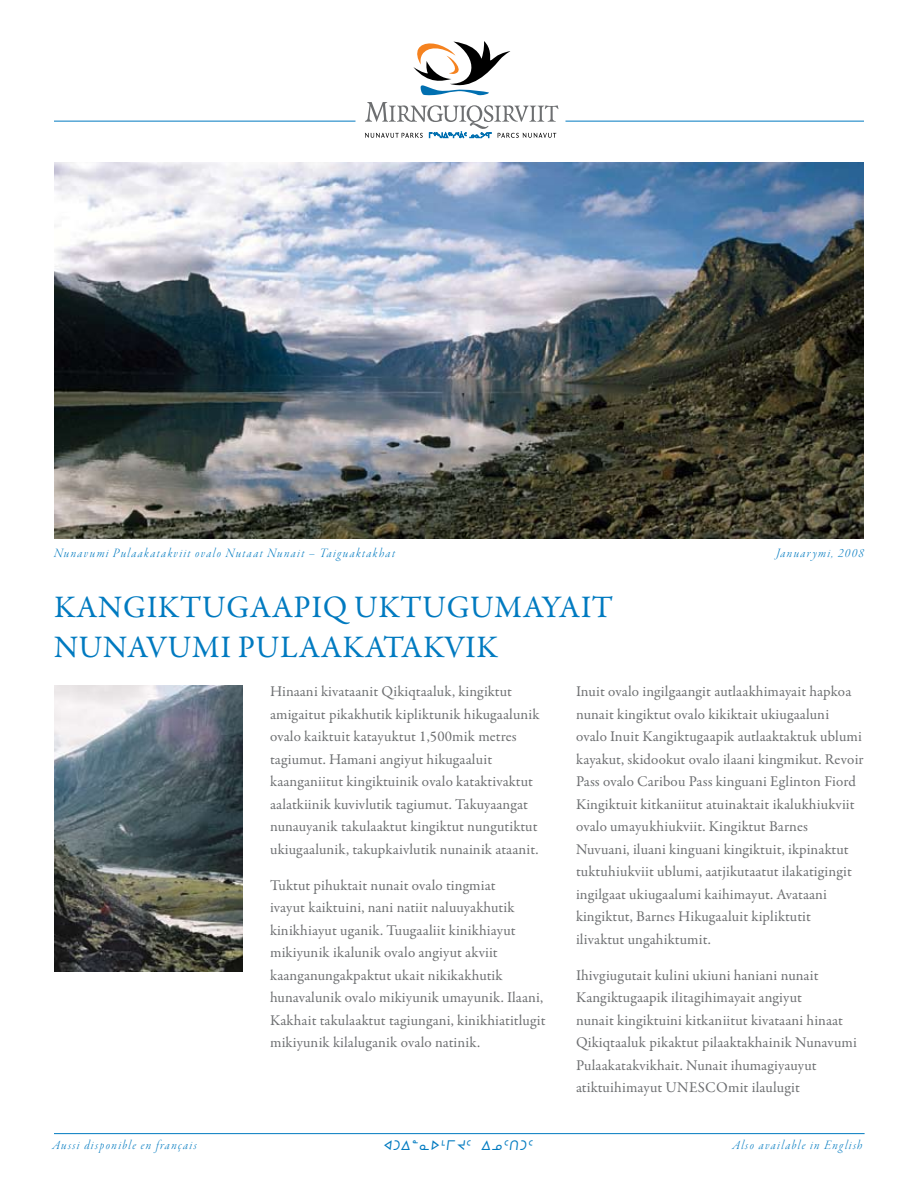
<style>
.page{position:relative;width:918px;height:1188px;background:#fff}
.page>*{position:absolute;margin:0;border:0;box-sizing:border-box;transform-origin:0 0}
.t1{font:31.5px "Garamond Premr Pro";letter-spacing:.02em;color:#007ac0}
.t2{font:15px/22.5px "Garamond Premr Pro";letter-spacing:.005em;color:#6d6f71}
.t3{font:13.5px "Garamond Premr Pro Lt It Disp";letter-spacing:.1em;color:#007ac0}
.t4{font:13.5px "Prosyl Plain";color:#007ac0}
</style>
<div class="page">
<img style="left:54px;top:162px;width:810px;height:377px">
<svg style="left:413px;top:41px;width:97px;height:55px"></svg>
<svg style="left:365px;top:102px;width:193px;height:36px"></svg>
<hr style="left:566px;top:121px;width:298px;height:1px;background:#007ac0">
<hr style="left:54px;top:121px;width:302px;height:1px;background:#007ac0">
<img style="left:54px;top:686px;width:189px;height:286px">
<hr style="left:54px;top:1133px;width:811px;height:1px;background:#007ac0">
<p class="t3" style="left:54px;top:546px;width:342px">Nunavumi Pulaakatakviit ovalo Nutaat Nunait – Taiguaktakhat</p>
<p class="t3" style="left:776px;top:546px;width:89px">Januarymi, 2008</p>
<h1 class="t1" style="left:54px;top:588px;width:113px">Kangiktu</h1>
<h1 class="t1" style="left:226px;top:588px;width:45px">gaapiq</h1>
<h1 class="t1" style="left:354px;top:588px;width:48px">Uktu</h1>
<h1 class="t1" style="left:447px;top:588px;width:131px">gumayait</h1>
<h1 class="t1" style="left:54px;top:628px;width:49px">Nuna</h1>
<h1 class="t1" style="left:146px;top:628px;width:175px">vumi Pulaakatak</h1>
<h1 class="t1" style="left:444px;top:628px;width:39px">vik</h1>
<p class="t2" style="left:270px;top:681px;width:271px">Hinaani kivataanit Qikiqtaaluk, kingiktut amigaitut pikakhutik kipliktunik hikugaalunik ovalo kaiktuit katayuktut 1,500mik metres tagiumut. Hamani angiyut hikugaaluit kaanganiitut kingiktuinik ovalo kataktivaktut aalatkiinik kuvivlutik tagiumut. Takuyaangat nunauyanik takulaaktut kingiktut nungutiktut ukiugaalunik, takupkaivlutik nunainik ataanit.</p>
<p class="t2" style="left:270px;top:874px;width:277px">Tuktut pihuktait nunait ovalo tingmiat<br>ivayut kaiktuini, nani natiit naluuyakhutik kinikhiayut uganik. Tuugaaliit kinikhiayut mikiyunik ikalunik ovalo angiyut akviit kaanganungakpaktut ukait nikikakhutik hunavalunik ovalo mikiyunik umayunik. Ilaani, Kakhait takulaaktut tagiungani, kinikhiatitlugit mikiyunik kilaluganik ovalo natinik.</p>
<p class="t2" style="left:576px;top:681px;width:289px">Inuit ovalo ingilgaangit autlaakhimayait hapkoa nunait kingiktut ovalo kikiktait ukiugaaluni ovalo Inuit Kangiktugaapik autlaaktaktuk ublumi kayakut, skidookut ovalo ilaani kingmikut. Revoir Pass ovalo Caribou Pass kinguani Eglinton Fiord Kingiktuit kitkaniitut atuinaktait ikalukhiukviit ovalo umayukhiukviit. Kingiktut Barnes Nuvuani, iluani kinguani kingiktuit, ikpinaktut tuktuhiukviit ublumi, aatjikutaatut ilakatigingit ingilgaat ukiugaalumi kaihimayut. Avataani kingiktut, Barnes Hikugaaluit kipliktutit<br>ilivaktut ungahiktumit.</p>
<p class="t2" style="left:576px;top:964px;width:282px">Ihivgiugutait kulini ukiuni haniani nunait Kangiktugaapik ilitagihimayait angiyut<br>nunait kingiktuini kitkaniitut kivataani hinaat Qikiqtaaluk pikaktut pilaaktakhainik Nunavumi Pulaakatakvikhait. Nunait ihumagiyauyut atiktuihimayut UNESCOmit ilaulugit</p>
<p class="t3" style="left:53px;top:1138px;width:146px">Aussi disponible en français</p>
<p class="t4" style="left:383px;top:1138px;width:153px">XGW8NS7UJ5 WK5TG5</p>
<p class="t3" style="left:733px;top:1138px;width:131px">Also available in English</p>
</div>
